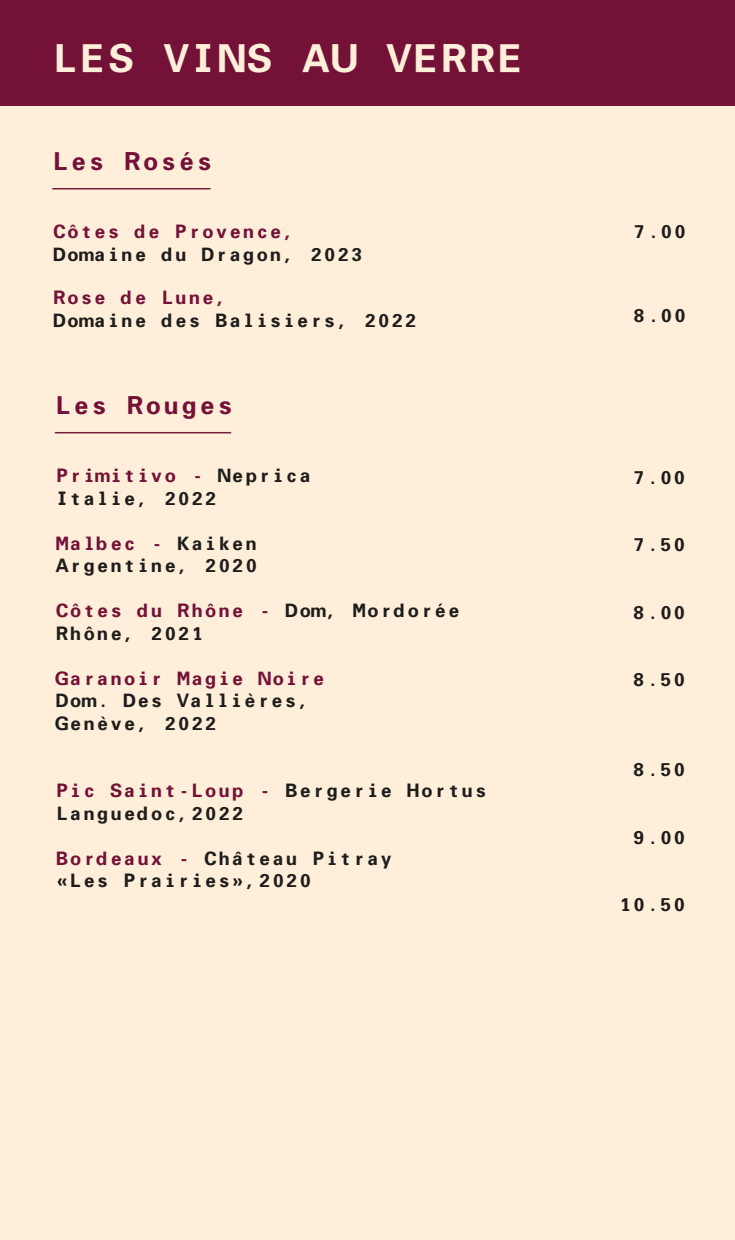
<style>
.page{position:relative;width:735px;height:1240px;background:#fff}
.page>*{position:absolute;margin:0;border:0;box-sizing:border-box;transform-origin:0 0}
.t1{font:700 37.5px "Uni Lyon";letter-spacing:-.15em;color:#ffeed9}
.t2{font:700 24px "Uni Lyon";letter-spacing:-.15em;color:#731136}
.t3{font:700 18px/22.5px "Uni Lyon";letter-spacing:-.15em;color:#1d1d1b}
.t4{font:700 18px "Uni Lyon";letter-spacing:-.15em;color:#731136}
.s1{color:#731136}
</style>
<div class="page">
<div style="left:0;top:0;width:735px;height:1239px;background:#ffeed9"></div>
<div style="left:0;top:0;width:735px;height:106px;background:#731136"></div>
<hr style="left:52px;top:188px;width:158px;height:1px;background:#79203f">
<hr style="left:55px;top:432px;width:176px;height:1px;background:#79203f">
<h1 class="t1" style="left:48px;top:44px;width:481px">LES VINS AU VERRE</h1>
<h2 class="t2" style="left:50px;top:152px;width:167px">Les Rosés</h2>
<p class="t4" style="left:51px;top:225px;width:247px">Côtes de Provence,</p>
<p class="t3" style="left:51px;top:245px;width:315px">Domaine du Dragon, 2023</p>
<p class="t4" style="left:51px;top:291px;width:180px">Rose de Lune,</p>
<p class="t3" style="left:51px;top:311px;width:369px">Domaine des Balisiers, 2022</p>
<h2 class="t2" style="left:53px;top:396px;width:185px">Les Rouges</h2>
<p class="t3" style="left:54px;top:466px;width:261px"><span class="s1">Primitivo -</span> Neprica<br>Italie, 2022</p>
<p class="t3" style="left:54px;top:534px;width:207px"><span class="s1">Malbec -</span> Kaiken<br>Argentine, 2020</p>
<p class="t3" style="left:54px;top:601px;width:409px"><span class="s1">Côtes du Rhône -</span> Dom, Mordorée<br>Rhône, 2021</p>
<p class="t4" style="left:54px;top:671px;width:274px">Garanoir Magie Noire</p>
<p class="t3" style="left:54px;top:691px;width:260px">Dom. Des Vallières,<br>Genève, 2022</p>
<p class="t3" style="left:54px;top:781px;width:436px"><span class="s1">Pic Saint-Loup -</span> Bergerie Hortus<br>Languedoc,2022</p>
<p class="t3" style="left:54px;top:849px;width:342px"><span class="s1">Bordeaux -</span> Château Pitray «Les Prairies»,2020</p>
<p class="t3" style="left:631px;top:222px;width:58px">7.00</p>
<p class="t3" style="left:631px;top:306px;width:58px">8.00</p>
<p class="t3" style="left:630px;top:468px;width:58px">7.00</p>
<p class="t3" style="left:630px;top:535px;width:58px">7.50</p>
<p class="t3" style="left:630px;top:603px;width:58px">8.00</p>
<p class="t3" style="left:630px;top:670px;width:58px">8.50</p>
<p class="t3" style="left:630px;top:760px;width:58px">8.50</p>
<p class="t3" style="left:630px;top:828px;width:58px">9.00</p>
<p class="t3" style="left:617px;top:895px;width:72px">10.50</p>
</div>
